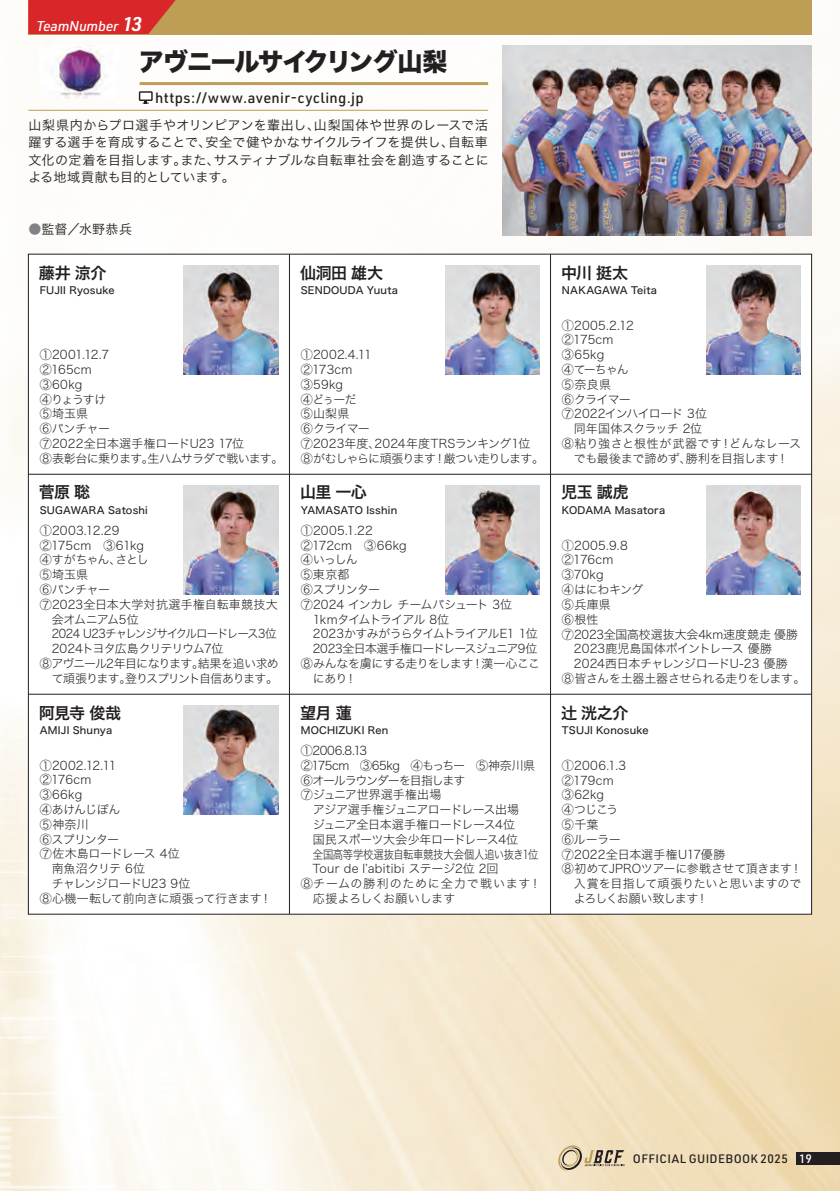
<style>
.page{position:relative;width:840px;height:1191px;background:#fff}
.page>*{position:absolute;margin:0;border:0;box-sizing:border-box;transform-origin:0 0}
.t1{font:25px "Hira Kaku Std W8";letter-spacing:-.05em;color:#231f20}
.t2{font:16px "Hira Kaku Std W6";letter-spacing:-.025em;color:#231f20}
.t3{font:500 14.6px "URWDIN";letter-spacing:.025em;color:#231f20}
.t4{font:italic 500 14px "URWDIN";letter-spacing:-.015em;color:#fff}
.t5{font:13px/17.4px "Hira Kaku Std W3";letter-spacing:.005em;color:#231f20;text-align:justify}
.t6{font:12px/14.8px "Hira Kaku Std W2";letter-spacing:-.025em;color:#231f20}
.t7{font:12px "Hira Kaku Std W2";letter-spacing:-.06em;color:#231f20}
.t8{font:12px "Hira Kaku Std W2";letter-spacing:.015em;color:#231f20}
.t9{font:12px "Hira Kaku Std W2";letter-spacing:-.045em;color:#231f20}
.t10{font:12px "Hira Kaku Std W2";letter-spacing:.02em;color:#231f20}
.t11{font:12px "Hira Kaku Std W2";color:#231f20}
.t12{font:12px "Hira Kaku Std W2";letter-spacing:-.07em;color:#231f20;scale:.96 1}
.t13{font:12px "Hira Kaku Std W2";letter-spacing:-.055em;color:#231f20}
.t14{font:12px "Hira Kaku Std W2";letter-spacing:-.025em;color:#231f20;scale:.86 1}
.t15{font:500 12px "URWDIN";letter-spacing:.035em;color:#231f20}
.t16{font:12px "Hira Kaku Std W2";letter-spacing:-.085em;color:#231f20}
.t17{font:12px "Hira Kaku Std W2";letter-spacing:.03em;color:#231f20}
.t18{font:12px "Hira Kaku Std W2";letter-spacing:.065em;color:#231f20}
.t19{font:12px "Hira Kaku Std W2";letter-spacing:-.07em;color:#231f20}
.t20{font:12px "Hira Kaku Std W2";letter-spacing:-.095em;color:#231f20}
.t21{font:10px "Hira Kaku Std W5";letter-spacing:.02em;color:#231f20}
.s1{font-weight:600;font-size:19.6px}
.s2{color:#808285}
.s3{color:#fff}
</style>
<div class="page">
<img style="left:0;top:0;width:839px;height:1191px">
<div style="left:28px;top:0;width:783px;height:34px;background:#be9d54"></div>
<svg style="left:28px;top:0;width:147px;height:34px;background:#d6302b"></svg>
<div style="left:28px;top:254px;width:783px;height:660px;background:#fff"></div>
<hr style="left:139px;top:82px;width:349px;height:3px;background:#be9d54">
<hr style="left:28px;top:110px;width:460px;height:1px;background:#be9d54">
<hr style="left:549px;top:254px;width:1px;height:660px;background:#231f20">
<hr style="left:289px;top:254px;width:1px;height:660px;background:#231f20">
<hr style="left:28px;top:474px;width:783px;height:1px;background:#231f20">
<hr style="left:28px;top:693px;width:783px;height:1px;background:#231f20">
<div style="left:139px;top:92px;width:13px;height:8px;background:#fff"></div>
<div style="left:139px;top:91px;width:14px;height:10px;border:1px solid #231f20"></div>
<svg style="left:143px;top:99px;width:5px;height:5px"></svg>
<img style="left:502px;top:45px;width:309px;height:190px">
<img style="left:184px;top:265px;width:94px;height:110px">
<img style="left:445px;top:265px;width:94px;height:110px">
<img style="left:706px;top:265px;width:93px;height:110px">
<img style="left:184px;top:485px;width:94px;height:110px">
<img style="left:445px;top:485px;width:94px;height:110px">
<img style="left:706px;top:485px;width:93px;height:110px">
<img style="left:184px;top:705px;width:94px;height:110px">
<img style="left:40px;top:45px;width:80px;height:54px">
<svg style="left:557px;top:1143px;width:67px;height:28px;background:#cbbb9e"></svg>
<div style="left:796px;top:1152px;width:43px;height:12px;background:#231f20"></div>
<p class="t4" style="left:36px;top:16px;width:107px">TeamNumber <span class="s1">13</span></p>
<h1 class="t1" style="left:139px;top:47px;width:310px">アヴニールサイクリング山梨</h1>
<p class="t3" style="left:155px;top:88px;width:210px">https://www.avenir-cycling.jp</p>
<p class="t5" style="left:28px;top:116px;width:461px">山梨県内からプロ選手やオリンピアンを輩出し、山梨国体や世界のレースで活躍する選手を育成することで、安全で健やかなサイクルライフを提供し、自転車文化の定着を目指します。また、サスティナブルな自転車社会を創造することによる地域貢献も目的としています。</p>
<p class="t5" style="left:28px;top:221px;width:105px"><span class="s2">●</span>監督／水野恭兵</p>
<h2 class="t2" style="left:39px;top:260px;width:69px">藤井 涼介</h2>
<p class="t21" style="left:40px;top:282px;width:76px">FUJII Ryosuke</p>
<p class="t6" style="left:40px;top:347px;width:245px">①2001.12.7<br>②165cm<br>③60kg<br>④りょうすけ<br>⑤埼玉県<br>⑥パンチャー<br>⑦2022全日本選手権ロードU23 17位<br>⑧表彰台に乗ります。生ハムサラダで戦います。</p>
<h2 class="t2" style="left:39px;top:480px;width:53px">菅原 聡</h2>
<p class="t21" style="left:40px;top:502px;width:110px">SUGAWARA Satoshi</p>
<p class="t10" style="left:40px;top:521px;width:81px">①2003.12.29</p>
<p class="t6" style="left:40px;top:537px;width:106px">②175cm　③61kg</p>
<p class="t20" style="left:40px;top:551px;width:110px">④すがちゃん、さとし</p>
<p class="t6" style="left:40px;top:567px;width:50px">⑤埼玉県</p>
<p class="t6" style="left:40px;top:582px;width:72px">⑥パンチャー</p>
<p class="t8" style="left:40px;top:595px;width:239px">⑦2023全日本大学対抗選手権自転車競技大</p>
<p class="t6" style="left:52px;top:611px;width:89px">会オムニアム5位</p>
<p class="t12" style="left:52px;top:625px;width:236px">2024 U23チャレンジサイクルロードレース3位</p>
<p class="t7" style="left:40px;top:639px;width:185px">　2024トヨタ広島クリテリウム7位</p>
<p class="t7" style="left:40px;top:654px;width:240px">⑧アヴニール2年目になります。結果を追い求め</p>
<p class="t16" style="left:52px;top:669px;width:228px">て頑張ります。登りスプリント自信あります。</p>
<h2 class="t2" style="left:39px;top:700px;width:84px">阿見寺 俊哉</h2>
<p class="t21" style="left:40px;top:722px;width:74px">AMIJI Shunya</p>
<p class="t6" style="left:40px;top:757px;width:233px">①2002.12.11<br>②176cm<br>③66kg<br>④あけんじぽん<br>⑤神奈川<br>⑥スプリンター<br>⑦佐木島ロードレース 4位<br>　南魚沼クリテ 6位<br>　チャレンジロードU23 9位<br>⑧心機一転して前向きに頑張って行きます！</p>
<h2 class="t2" style="left:300px;top:260px;width:84px">仙洞田 雄大</h2>
<p class="t21" style="left:300px;top:282px;width:99px">SENDOUDA Yuuta</p>
<p class="t6" style="left:300px;top:347px;width:245px">①2002.4.11<br>②173cm<br>③59kg<br>④どぅーだ<br>⑤山梨県<br>⑥クライマー<br>⑦2023年度、2024年度TRSランキング1位<br>⑧がむしゃらに頑張ります！厳つい走りします。</p>
<h2 class="t2" style="left:300px;top:480px;width:68px">山里 一心</h2>
<p class="t21" style="left:300px;top:502px;width:98px">YAMASATO Isshin</p>
<p class="t6" style="left:300px;top:522px;width:74px">①2005.1.22</p>
<p class="t11" style="left:300px;top:536px;width:107px">②172cm　③66kg</p>
<p class="t6" style="left:300px;top:552px;width:58px">④いっしん</p>
<p class="t6" style="left:300px;top:567px;width:50px">⑤東京都</p>
<p class="t7" style="left:300px;top:580px;width:81px">⑥スプリンター</p>
<p class="t6" style="left:300px;top:596px;width:213px">⑦2024 インカレ チームパシュート 3位</p>
<p class="t7" style="left:300px;top:610px;width:150px">　1kmタイムトライアル 8位</p>
<p class="t13" style="left:300px;top:625px;width:238px">　2023かすみがうらタイムトライアルE1 1位</p>
<p class="t9" style="left:312px;top:639px;width:226px">2023全日本選手権ロードレースジュニア9位</p>
<p class="t6" style="left:300px;top:656px;width:241px">⑧みんなを虜にする走りをします！漢一心ここ</p>
<p class="t6" style="left:312px;top:670px;width:45px">にあり！</p>
<h2 class="t2" style="left:300px;top:700px;width:53px">望月 蓮</h2>
<p class="t21" style="left:300px;top:722px;width:89px">MOCHIZUKI Ren</p>
<p class="t6" style="left:300px;top:742px;width:236px">①2006.8.13　<br>②175cm　③65kg　④もっちー　⑤神奈川県<br>⑥オールラウンダーを目指します<br>⑦ジュニア世界選手権出場<br>　アジア選手権ジュニアロードレース出場<br>　ジュニア全日本選手権ロードレース4位<br>　国民スポーツ大会少年ロードレース4位</p>
<p class="t14" style="left:312px;top:845px;width:264px">全国高等学校選抜自転車競技大会個人追い抜き1位</p>
<p class="t10" style="left:300px;top:860px;width:199px">　Tour de lʼabitibi ステージ2位 2回</p>
<p class="t18" style="left:300px;top:874px;width:241px">⑧チームの勝利のために全力で戦います！</p>
<p class="t6" style="left:312px;top:890px;width:144px">応援よろしくお願いします</p>
<h2 class="t2" style="left:560px;top:260px;width:68px">中川 挺太</h2>
<p class="t21" style="left:561px;top:282px;width:97px">NAKAGAWA Teita</p>
<p class="t6" style="left:561px;top:317px;width:73px">①2005.2.12</p>
<p class="t6" style="left:561px;top:332px;width:53px">②175cm</p>
<p class="t6" style="left:561px;top:347px;width:44px">③65kg</p>
<p class="t6" style="left:561px;top:362px;width:68px">④てーちゃん</p>
<p class="t6" style="left:561px;top:376px;width:51px">⑤奈良県</p>
<p class="t6" style="left:561px;top:391px;width:70px">⑥クライマー</p>
<p class="t9" style="left:561px;top:405px;width:146px">⑦2022インハイロード 3位</p>
<p class="t6" style="left:561px;top:421px;width:142px">　同年国体スクラッチ 2位</p>
<p class="t17" style="left:561px;top:434px;width:241px">⑧粘り強さと根性が武器です！どんなレース</p>
<p class="t6" style="left:573px;top:450px;width:216px">でも最後まで諦めず、勝利を目指します！</p>
<h2 class="t2" style="left:560px;top:480px;width:69px">児玉 誠虎</h2>
<p class="t21" style="left:561px;top:502px;width:105px">KODAMA Masatora</p>
<p class="t6" style="left:561px;top:537px;width:245px">①2005.9.8<br>②176cm<br>③70kg<br>④はにわキング<br>⑤兵庫県<br>⑥根性<br>⑦2023全国高校選抜大会4km速度競走 優勝　2023鹿児島国体ポイントレース 優勝　2024西日本チャレンジロードU-23 優勝<br>⑧皆さんを土器土器させられる走りをします。</p>
<h2 class="t2" style="left:560px;top:700px;width:69px">辻 洸之介</h2>
<p class="t21" style="left:561px;top:722px;width:88px">TSUJI Konosuke</p>
<p class="t6" style="left:561px;top:757px;width:66px">①2006.1.3</p>
<p class="t6" style="left:561px;top:772px;width:53px">②179cm</p>
<p class="t6" style="left:561px;top:787px;width:44px">③62kg</p>
<p class="t6" style="left:561px;top:802px;width:58px">④つじこう</p>
<p class="t6" style="left:561px;top:816px;width:38px">⑤千葉</p>
<p class="t6" style="left:561px;top:831px;width:60px">⑥ルーラー</p>
<p class="t8" style="left:561px;top:845px;width:165px">⑦2022全日本選手権U17優勝</p>
<p class="t6" style="left:561px;top:861px;width:242px">⑧初めてJPROツアーに参戦させて頂きます！</p>
<p class="t11" style="left:573px;top:874px;width:229px">入賞を目指して頑張りたいと思いますので</p>
<p class="t19" style="left:573px;top:889px;width:136px">よろしくお願い致します！</p>
<p class="t15" style="left:632px;top:1150px;width:180px">OFFICIAL GUIDEBOOK 2025 <span class="s3">19</span></p>
</div>
